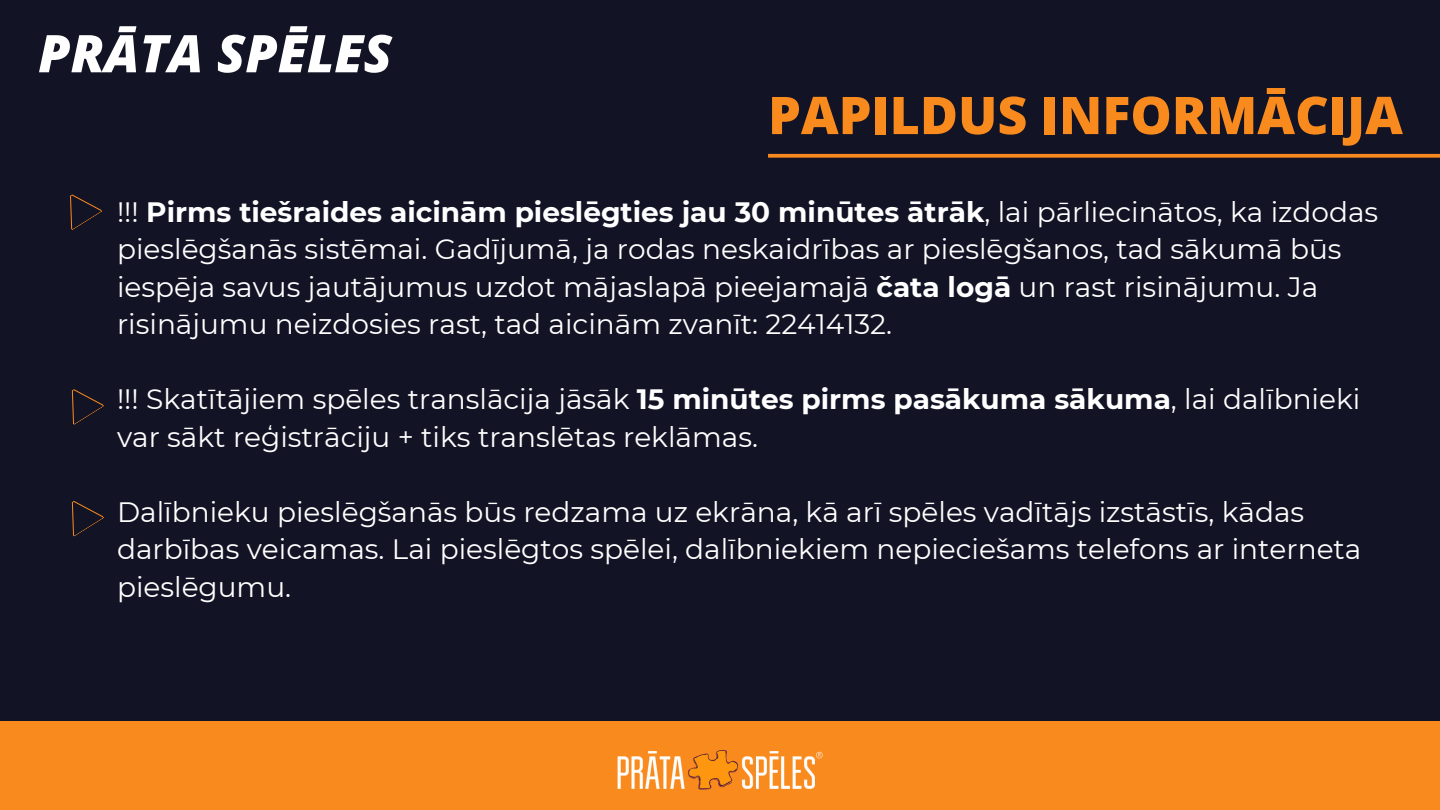
<style>
.page{position:relative;width:1440px;height:810px;background:#121325}
.page>*{position:absolute;margin:0;border:0;box-sizing:border-box;transform-origin:0 0}
.t1{font:800 52px "Open Sans";color:#f98a1e}
.t2{font:italic 800 52px "Open Sans";color:#fff}
.t3{font:28px/37.5px "Montserrat";color:#fff}
.s1{font-weight:700}
</style>
<div class="page">
<svg style="left:768px;top:154px;width:672px;height:4px;background:#e47f1e"></svg>
<div style="left:12px;top:721px;width:1428px;height:89px;background:#f98a1e"></div>
<img style="left:617px;top:750px;width:206px;height:40px">
<svg style="left:70px;top:194px;width:32px;height:36px"></svg>
<svg style="left:71px;top:389px;width:33px;height:36px"></svg>
<svg style="left:71px;top:501px;width:33px;height:36px"></svg>
<p class="t2" style="left:38px;top:17px;width:355px">PRĀTA SPĒLES</p>
<p class="t1" style="left:768px;top:79px;width:636px">PAPILDUS INFORMĀCIJA</p>
<h1 class="t3" style="left:117px;top:193px;width:1263px">!!! <span class="s1">Pirms tiešraides aicinām pieslēgties jau 30 minūtes ātrāk</span>, lai pārliecinātos, ka izdodas pieslēgšanās sistēmai. Gadījumā, ja rodas neskaidrības ar pieslēgšanos, tad sākumā būs iespēja savus jautājumus uzdot mājaslapā pieejamajā <span class="s1">čata logā</span> un rast risinājumu. Ja risinājumu neizdosies rast, tad aicinām zvanīt: 22414132.</h1>
<h1 class="t3" style="left:117px;top:380px;width:1245px">!!! Skatītājiem spēles translācija jāsāk <span class="s1">15 minūtes pirms pasākuma sākuma</span>, lai dalībnieki var sākt reģistrāciju + tiks translētas reklāmas.</h1>
<p class="t3" style="left:117px;top:493px;width:1246px">Dalībnieku pieslēgšanās būs redzama uz ekrāna, kā arī spēles vadītājs izstāstīs, kādas darbības veicamas. Lai pieslēgtos spēlei, dalībniekiem nepieciešams telefons ar interneta pieslēgumu.</p>
</div>
